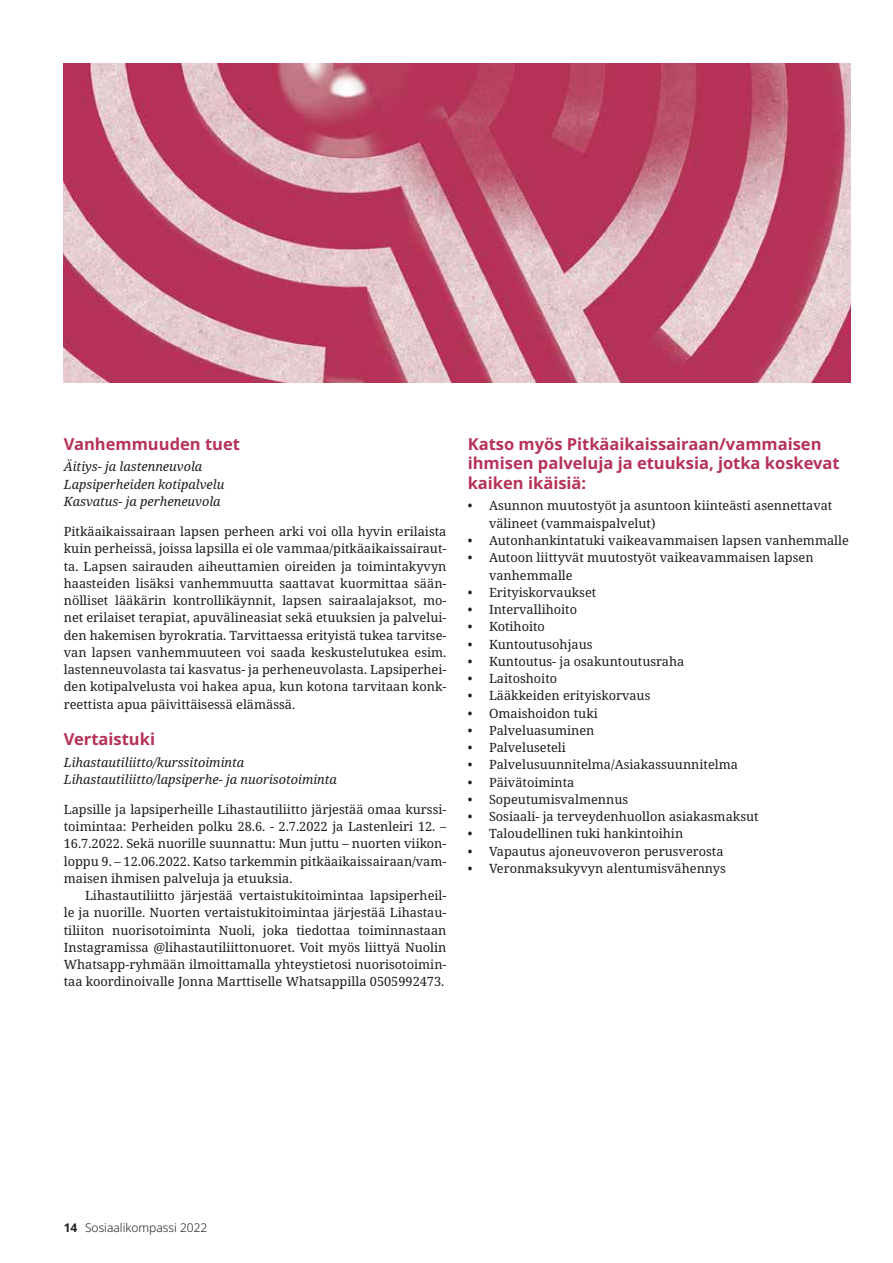
<style>
.page{position:relative;width:893px;height:1263px;background:#fff}
.page>*{position:absolute;margin:0;border:0;box-sizing:border-box;transform-origin:0 0}
.t1{font:700 16.5px/19.5px "Noto Sans";color:#b63258}
.t2{font:12.75px/17.2px "Noto Serif";color:#1d1d1b;text-align:justify}
.t3{font:italic 12.75px/17.2px "Noto Serif";color:#1d1d1b}
.t4{font:300 12px "Noto Sans";color:#1d1d1b}
.s1{font-weight:700}
</style>
<div class="page">
<img style="left:64px;top:64px;width:786px;height:319px">
<p class="t1" style="left:64px;top:435px;width:178px">Vanhemmuuden tuet</p>
<p class="t3" style="left:64px;top:459px;width:162px">Äitiys- ja lastenneuvola<br>Lapsiperheiden kotipalvelu<br>Kasvatus- ja perheneuvola</p>
<p class="t2" style="left:64px;top:523px;width:384px">Pitkäaikaissairaan lapsen perheen arki voi olla hyvin erilaista kuin perheissä, joissa lapsilla ei ole vammaa/pitkäaikaissairaut&shy;ta. Lapsen sairauden aiheuttamien oireiden ja toimintakyvyn haasteiden lisäksi vanhemmuutta saattavat kuormittaa sään&shy;nölliset lääkärin kontrollikäynnit, lapsen sairaalajaksot, mo&shy;net erilaiset terapiat, apuvälineasiat sekä etuuksien ja palvelui&shy;den hakemisen byrokratia. Tarvittaessa erityistä tukea tarvitse&shy;van lapsen vanhemmuuteen voi saada keskustelutukea esim. lastenneuvolasta tai kasvatus- ja perheneuvolasta. Lapsiperhei&shy;den kotipalvelusta voi hakea apua, kun kotona tarvitaan konk&shy;reettista apua päivittäisessä elämässä.</p>
<p class="t1" style="left:64px;top:730px;width:93px">Vertaistuki</p>
<p class="t3" style="left:64px;top:754px;width:275px">Lihastautiliitto/kurssitoiminta<br>Lihastautiliitto/lapsiperhe- ja nuorisotoiminta</p>
<p class="t2" style="left:64px;top:801px;width:384px">Lapsille ja lapsiperheille Lihastautiliitto järjestää omaa kurssi&shy;toimintaa: Perheiden polku 28.6. - 2.7.2022 ja Lastenleiri 12. – 16.7.2022. Sekä nuorille suunnattu: Mun juttu – nuorten viikon&shy;loppu 9. – 12.06.2022. Katso tarkemmin pitkäaikaissairaan/vam&shy;maisen ihmisen palveluja ja etuuksia.</p>
<p class="t2" style="left:64px;top:887px;width:384px;text-indent:21px">Lihastautiliitto järjestää vertaistukitoimintaa lapsiperheil&shy;le ja nuorille. Nuorten vertaistukitoimintaa järjestää Lihastau&shy;tiliiton nuorisotoiminta Nuoli, joka tiedottaa toiminnastaan Instagramissa @lihastautiliittonuoret. Voit myös liittyä Nuolin Whatsapp-ryhmään ilmoittamalla yhteystietosi nuorisotoimin&shy;taa koordinoivalle Jonna Marttiselle Whatsappilla 0505992473.</p>
<p class="t1" style="left:468px;top:435px;width:373px">Katso myös Pitkäaikaissairaan/vammaisen ihmisen palveluja ja etuuksia, jotka koskevat kaiken ikäisiä:</p>
<p class="t2" style="left:489px;top:498px;width:345px;text-indent:-21px">• Asunnon muutostyöt ja asuntoon kiinteästi asennettavat välineet (vammaispalvelut)</p>
<p class="t2" style="left:468px;top:532px;width:383px">• Autonhankintatuki vaikeavammaisen lapsen vanhemmalle</p>
<p class="t2" style="left:489px;top:549px;width:326px;text-indent:-21px">• Autoon liittyvät muutostyöt vaikeavammaisen lapsen vanhemmalle</p>
<p class="t2" style="left:468px;top:584px;width:130px">• Erityiskorvaukset</p>
<p class="t2" style="left:468px;top:601px;width:111px">• Intervallihoito</p>
<p class="t2" style="left:468px;top:618px;width:79px">• Kotihoito</p>
<p class="t2" style="left:468px;top:636px;width:126px">• Kuntoutusohjaus</p>
<p class="t2" style="left:468px;top:653px;width:218px">• Kuntoutus- ja osakuntoutusraha</p>
<p class="t2" style="left:468px;top:670px;width:91px">• Laitoshoito</p>
<p class="t2" style="left:468px;top:687px;width:184px">• Lääkkeiden erityiskorvaus</p>
<p class="t2" style="left:468px;top:705px;width:132px">• Omaishoidon tuki</p>
<p class="t2" style="left:468px;top:722px;width:128px">• Palveluasuminen</p>
<p class="t2" style="left:468px;top:739px;width:100px">• Palveluseteli</p>
<p class="t2" style="left:468px;top:756px;width:272px">• Palvelusuunnitelma/Asiakassuunnitelma</p>
<p class="t2" style="left:468px;top:774px;width:108px">• Päivätoiminta</p>
<p class="t2" style="left:468px;top:791px;width:162px">• Sopeutumisvalmennus</p>
<p class="t2" style="left:468px;top:808px;width:292px">• Sosiaali- ja terveydenhuollon asiakasmaksut</p>
<p class="t2" style="left:468px;top:825px;width:217px">• Taloudellinen tuki hankintoihin</p>
<p class="t2" style="left:468px;top:843px;width:257px">• Vapautus ajoneuvoveron perusverosta</p>
<p class="t2" style="left:468px;top:860px;width:260px">• Veronmaksukyvyn alentumisvähennys</p>
<p class="t4" style="left:64px;top:1219px;width:145px"><span class="s1">14</span> Sosiaalikompassi 2022</p>
</div>
